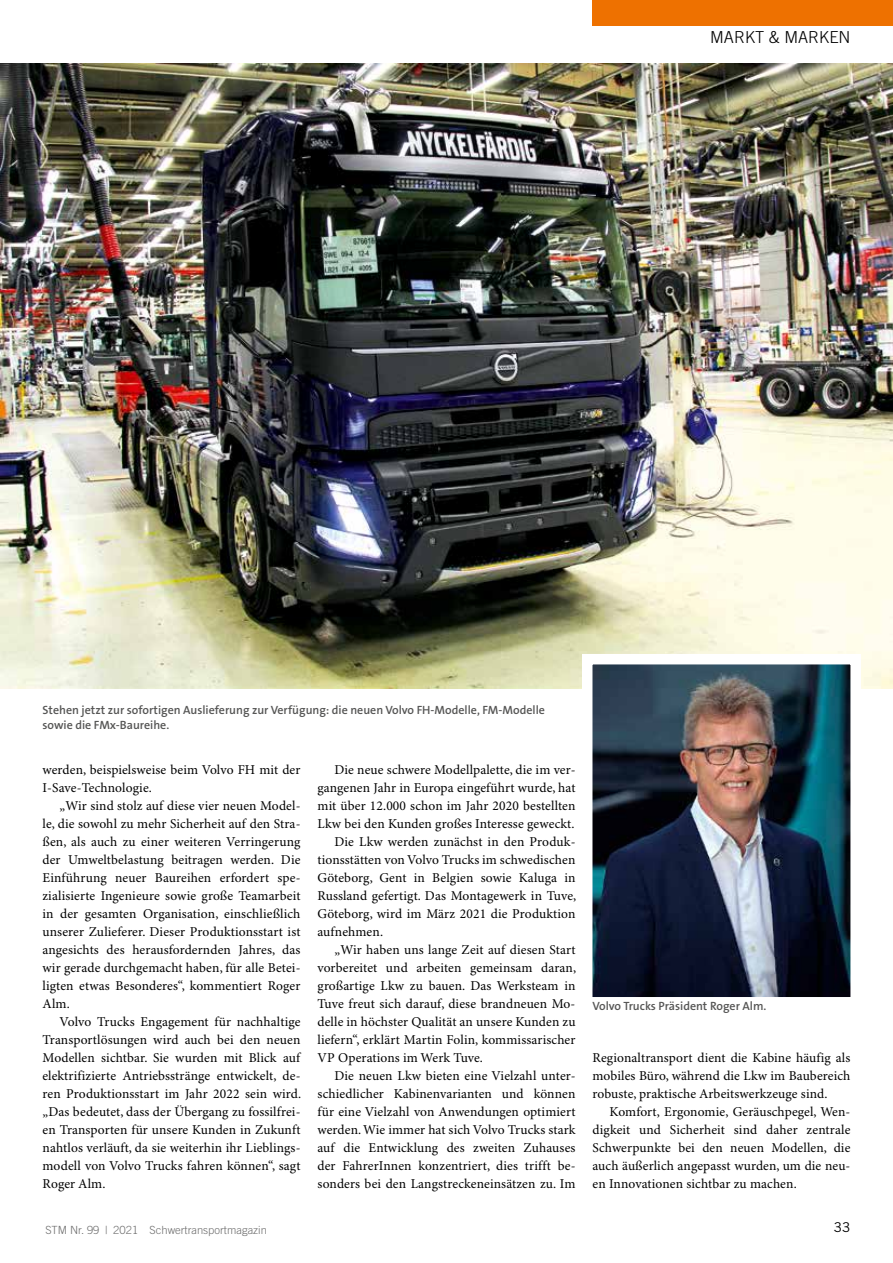
<style>
.page{position:relative;width:893px;height:1263px;background:#fff}
.page>*{position:absolute;margin:0;border:0;box-sizing:border-box;transform-origin:0 0}
.t1{font:300 16.5px "Trade Gothic";color:#000}
.t2{font:13.5px/18px "Minion Pro";letter-spacing:.01em;color:#000;text-align:justify}
.t3{font:13.5px "Trade Gothic";color:#000}
.t4{font:600 12px/15px "The Sans B6";color:#565655}
.t5{font:300 11.25px "Trade Gothic";color:#6e6e6e}
</style>
<div class="page">
<div style="left:592px;top:0;width:301px;height:26px;background:#ee7100"></div>
<img style="left:0;top:64px;width:893px;height:625px">
<img style="left:577px;top:649px;width:289px;height:348px">
<p class="t1" style="left:710px;top:27px;width:142px">MARKT &amp; MARKEN</p>
<p class="t4" style="left:43px;top:703px;width:504px">Stehen jetzt zur sofortigen Auslieferung zur Verfügung: die neuen Volvo FH-Modelle, FM-Modelle sowie die FMx-Baureihe.</p>
<p class="t2" style="left:43px;top:761px;width:259px">werden, beispielsweise beim Volvo FH mit der<br>I-Save-Technologie.</p>
<p class="t2" style="left:43px;top:797px;width:259px;text-indent:17px">„Wir sind stolz auf diese vier neuen Model&shy;le, die sowohl zu mehr Sicherheit auf den Stra&shy;ßen, als auch zu einer weiteren Verringerung der Umweltbelastung beitragen werden. Die Einführung neuer Baureihen erfordert spe&shy;zialisierte Ingenieure sowie große Teamarbeit in der gesamten Organisation, einschließlich unserer Zulieferer. Dieser Produktionsstart ist angesichts des herausfordernden Jahres, das wir gerade durchgemacht haben, für alle Betei&shy;ligten etwas Besonderes“, kommentiert Roger Alm.</p>
<p class="t2" style="left:43px;top:1013px;width:260px;text-indent:17px">Volvo Trucks Engagement für nachhaltige Transportlösungen wird auch bei den neuen Modellen sichtbar. Sie wurden mit Blick auf elektrifizierte Antriebsstränge entwickelt, de&shy;ren Produktionsstart im Jahr 2022 sein wird. „Das bedeutet, dass der Übergang zu fossilfrei&shy;en Transporten für unsere Kunden in Zukunft nahtlos verläuft, da sie weiterhin ihr Lieblings&shy;modell von Volvo Trucks fahren können“, sagt Roger Alm.</p>
<p class="t2" style="left:334px;top:761px;width:242px">Die neue schwere Modellpalette, die im ver-</p>
<p class="t2" style="left:317px;top:779px;width:259px">gangenen Jahr in Europa eingeführt wurde, hat</p>
<p class="t2" style="left:317px;top:797px;width:259px">mit über 12.000 schon im Jahr 2020 bestellten</p>
<p class="t2" style="left:317px;top:815px;width:259px">Lkw bei den Kunden großes Interesse geweckt.</p>
<p class="t2" style="left:334px;top:833px;width:242px">Die Lkw werden zunächst in den Produk-</p>
<p class="t2" style="left:317px;top:851px;width:259px">tionsstätten von Volvo Trucks im schwedischen</p>
<p class="t2" style="left:317px;top:869px;width:259px">Göteborg, Gent in Belgien sowie Kaluga in</p>
<p class="t2" style="left:317px;top:887px;width:260px">Russland gefertigt. Das Montagewerk in Tuve,</p>
<p class="t2" style="left:317px;top:905px;width:259px">Göteborg, wird im März 2021 die Produktion</p>
<p class="t2" style="left:317px;top:923px;width:67px">aufnehmen.</p>
<p class="t2" style="left:334px;top:941px;width:242px">„Wir haben uns lange Zeit auf diesen Start</p>
<p class="t2" style="left:317px;top:959px;width:260px">vorbereitet und arbeiten gemeinsam daran,</p>
<p class="t2" style="left:317px;top:977px;width:259px">großartige Lkw zu bauen. Das Werksteam in</p>
<p class="t2" style="left:317px;top:995px;width:259px">Tuve freut sich darauf, diese brandneuen Mo-</p>
<p class="t2" style="left:317px;top:1013px;width:259px">delle in höchster Qualität an unsere Kunden zu</p>
<p class="t2" style="left:317px;top:1031px;width:259px">liefern“, erklärt Martin Folin, kommissarischer</p>
<p class="t2" style="left:317px;top:1049px;width:167px">VP Operations im Werk Tuve.</p>
<p class="t2" style="left:334px;top:1067px;width:242px">Die neuen Lkw bieten eine Vielzahl unter-</p>
<p class="t2" style="left:317px;top:1085px;width:259px">schiedlicher Kabinenvarianten und können</p>
<p class="t2" style="left:317px;top:1103px;width:259px">für eine Vielzahl von Anwendungen optimiert</p>
<p class="t2" style="left:317px;top:1121px;width:259px">werden. Wie immer hat sich Volvo Trucks stark</p>
<p class="t2" style="left:317px;top:1139px;width:259px">auf die Entwicklung des zweiten Zuhauses</p>
<p class="t2" style="left:317px;top:1157px;width:259px">der FahrerInnen konzentriert, dies trifft be-</p>
<p class="t2" style="left:317px;top:1175px;width:259px">sonders bei den Langstreckeneinsätzen zu. Im</p>
<p class="t4" style="left:592px;top:998px;width:175px">Volvo Trucks Präsident Roger Alm.</p>
<p class="t2" style="left:592px;top:1049px;width:259px">Regionaltransport dient die Kabine häufig als mobiles Büro, während die Lkw im Baubereich robuste, praktische Arbeitswerkzeuge sind.</p>
<p class="t2" style="left:592px;top:1103px;width:259px;text-indent:17px">Komfort, Ergonomie, Geräuschpegel, Wen&shy;digkeit und Sicherheit sind daher zentrale Schwerpunkte bei den neuen Modellen, die auch äußerlich angepasst wurden, um die neu&shy;en Innovationen sichtbar zu machen.</p>
<p class="t5" style="left:45px;top:1223px;width:223px">STM Nr. 99 | 2021 Schwertransportmagazin</p>
<p class="t3" style="left:834px;top:1219px;width:18px">33</p>
</div>
